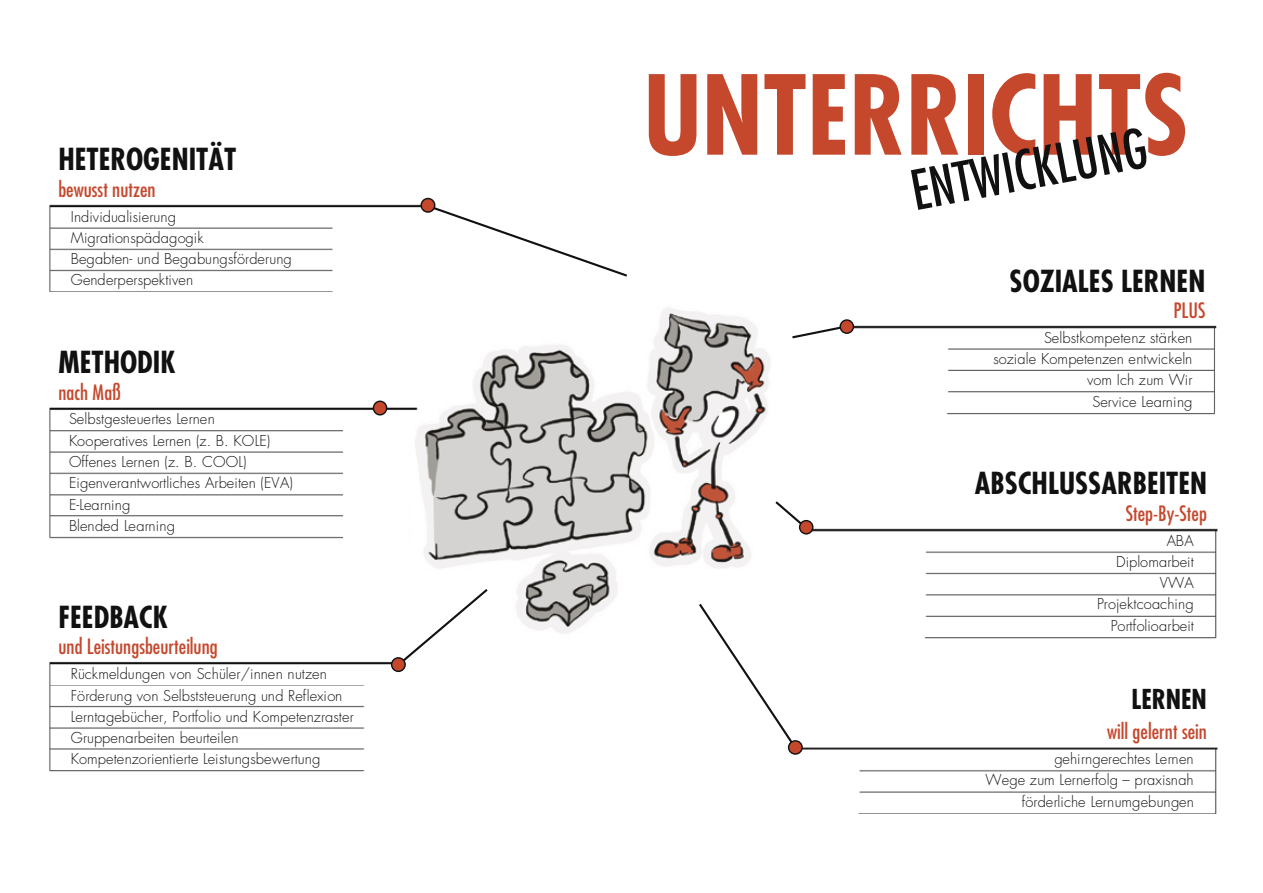
<style>
.page{position:relative;width:1263px;height:893px;background:#fff}
.page>*{position:absolute;margin:0;border:0;box-sizing:border-box;transform-origin:0 0}
.t1{font:700 condensed 106.95px "Futura Std";color:#c5482d}
.t2{font:700 condensed 29.55px "Futura Std";color:#111}
.t3{font:700 condensed 26.7px "Futura Std";color:#111}
.t4{font:condensed 20.7px "Futura Std";color:#c5482d}
.t5{font:300 14.55px/21.3px "Futura Std";letter-spacing:.005em;color:#111;text-align:right}
</style>
<div class="page">
<img style="left:824px;top:528px;width:394px;height:111px">
<img style="left:49px;top:407px;width:319px;height:132px">
<img style="left:49px;top:197px;width:386px;height:95px">
<svg style="left:425px;top:203px;width:92px;height:33px"></svg>
<div style="left:421px;top:199px;width:14px;height:13px;background:#c5482d;border-radius:50%"></div>
<div style="left:420px;top:198px;width:15px;height:15px;border:1px solid #111;border-radius:50%"></div>
<svg style="left:911px;top:128px;width:236px;height:82px"></svg>
<img style="left:841px;top:319px;width:376px;height:96px">
<img style="left:49px;top:661px;width:319px;height:111px">
<svg style="left:824px;top:327px;width:23px;height:13px"></svg>
<svg style="left:840px;top:320px;width:13px;height:13px"></svg>
<div style="left:839px;top:319px;width:15px;height:15px;border:1px solid #111;border-radius:50%"></div>
<img style="left:788px;top:740px;width:430px;height:73px">
<svg style="left:757px;top:692px;width:36px;height:57px"></svg>
<svg style="left:788px;top:741px;width:14px;height:13px"></svg>
<div style="left:788px;top:740px;width:15px;height:15px;border:1px solid #111;border-radius:50%"></div>
<img style="left:368px;top:236px;width:456px;height:456px">
<h2 class="t2" style="left:58px;top:141px;width:179px">HETEROGENITÄT</h2>
<h3 class="t4" style="left:58px;top:177px;width:99px">bewusst nutzen</h3>
<p class="t5" style="left:71px;top:206px;width:222px;text-align:left">Individualisierung<br>Migrationspädagogik<br>Begabten- und Begabungsförderung<br>Genderperspektiven</p>
<h2 class="t2" style="left:58px;top:344px;width:119px">METHODIK</h2>
<h3 class="t4" style="left:58px;top:380px;width:64px">nach Maß</h3>
<p class="t5" style="left:69px;top:409px;width:225px;text-align:left">Selbstgesteuertes Lernen<br>Kooperatives Lernen (z. B. KOLE)<br>Offenes Lernen (z. B. COOL)<br>Eigenverantwortliches Arbeiten (EVA)<br>E-Learning<br>Blended Learning</p>
<h2 class="t2" style="left:58px;top:599px;width:111px">FEEDBACK</h2>
<h3 class="t4" style="left:58px;top:634px;width:161px">und Leistungsbeurteilung</h3>
<p class="t5" style="left:71px;top:664px;width:284px;text-align:left">Rückmeldungen von Schüler/innen nutzen Förderung von Selbststeuerung und Reflexion Lerntagebücher, Portfolio und Kompetenzraster Gruppenarbeiten beurteilen Kompetenzorientierte Leistungsbewertung</p>
<h1 class="t1" style="left:643px;top:49px;width:547px">UNTERRICHTS</h1>
<h2 class="t2" style="left:1009px;top:263px;width:197px">SOZIALES LERNEN</h2>
<h3 class="t4" style="left:1173px;top:298px;width:33px">PLUS</h3>
<p class="t5" style="left:993px;top:327px;width:200px">Selbstkompetenz stärken<br>soziale Kompetenzen entwickeln vom Ich zum Wir<br>Service Learning</p>
<h2 class="t2" style="left:975px;top:465px;width:234px">ABSCHLUSSARBEITEN</h2>
<h3 class="t4" style="left:1126px;top:501px;width:83px">Step-By-Step</h3>
<p class="t5" style="left:1097px;top:530px;width:98px">ABA<br>Diplomarbeit<br>VWA<br>Projektcoaching<br>Portfolioarbeit</p>
<h3 class="t3" style="left:1131px;top:682px;width:77px">LERNEN</h3>
<h3 class="t4" style="left:1107px;top:719px;width:101px">will gelernt sein</h3>
<p class="t5" style="left:986px;top:748px;width:210px">gehirngerechtes Lernen<br>Wege zum Lernerfolg – praxisnah förderliche Lernumgebungen</p>
</div>
